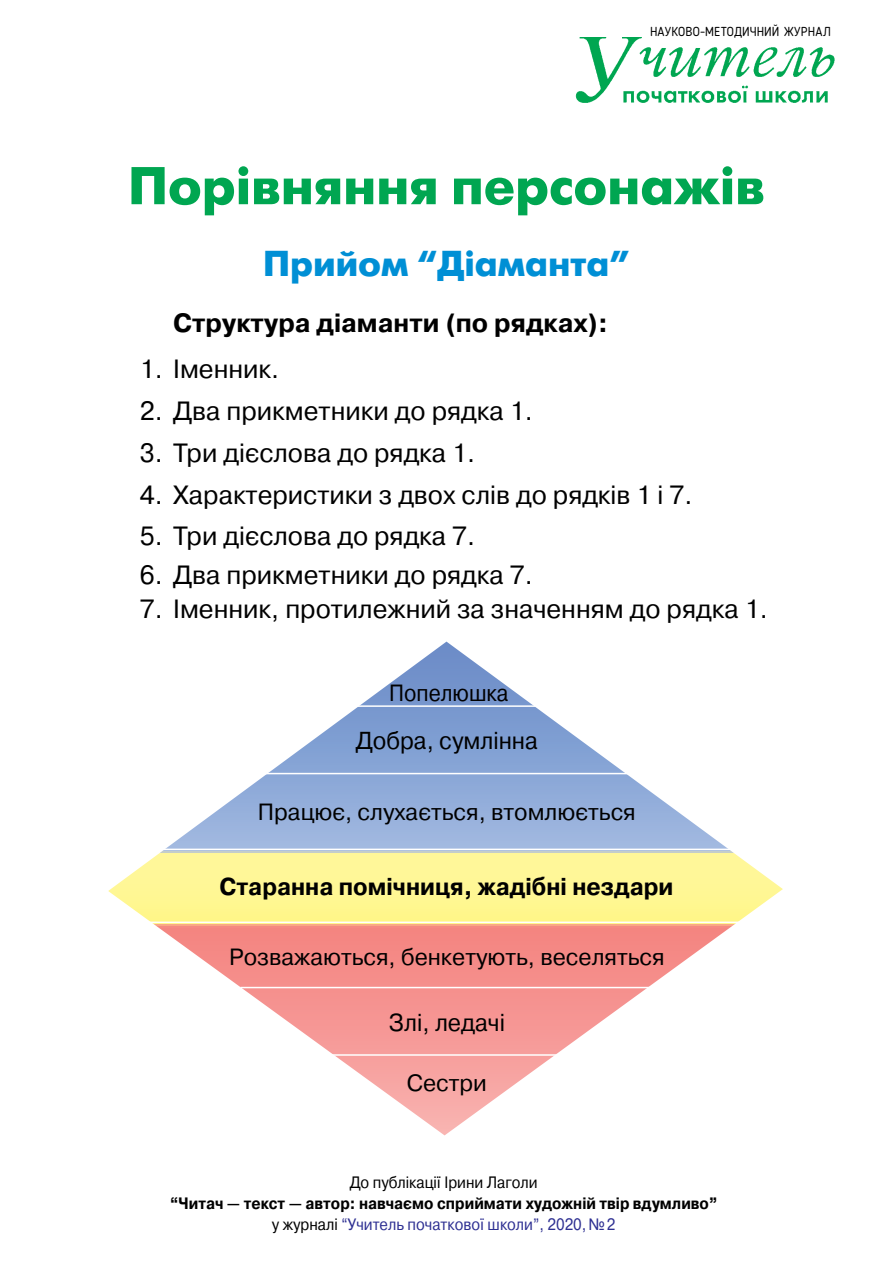
<style>
.page{position:relative;width:893px;height:1263px;background:#fff}
.page>*{position:absolute;margin:0;border:0;box-sizing:border-box;transform-origin:0 0}
.Подзаголовок2__копия{font:700 53.1px "Futuris C";color:#00a651}
.Подзаголовок2__копия-2{font:700 36px "Futuris C";color:#008fd5}
.Текст_Приклад{font:26.4px "Pragmatica C";color:#000}
.Приклад__заг{font:700 26.4px "Pragmatica C";color:#000}
.Текст_-табл{font:24.6px "Pragmatica C";color:#000;scale:.94 1}
.Текст_-табл-2{font:700 24.45px "Pragmatica C";color:#000;scale:.94 1}
.Текст_-табл-3{font:23.4px "Pragmatica C";color:#000}
.Текст_-табл-4{font:23.4px "Pragmatica C";color:#000;scale:.9 1}
.t1{font:700 16.5px/21.5px "Pragmatica C";color:#000;text-align:center;scale:.9 1}
.t2{font:12.9px "Blogger Sans";letter-spacing:.01em;color:#000}
.s1{font-weight:400}
.s2{font-weight:400;color:#2e3092}
</style>
<div class="page">
<svg style="left:110px;top:642px;width:673px;height:493px"></svg>
<div style="left:240px;top:705px;width:413px;height:69px;border:2px solid #fff"></div>
<div style="left:240px;top:987px;width:413px;height:69px;border:2px solid #fff"></div>
<div style="left:107px;top:849px;width:679px;height:74px;border:2px solid #fff"></div>
<img style="left:575px;top:38px;width:260px;height:65px">
<p class="t2" style="left:650px;top:24px;width:182px">НАУКОВО-МЕТОДИЧНИЙ ЖУРНАЛ</p>
<p class="Подзаголовок2__копия" style="left:128px;top:156px;width:638px">Порівняння персонажів</p>
<p class="Подзаголовок2__копия-2" style="left:263px;top:244px;width:368px">Прийом “Діаманта”</p>
<p class="Приклад__заг" style="left:173px;top:309px;width:436px">Структура діаманти (по рядках):</p>
<p class="Текст_Приклад" style="left:140px;top:354px;width:141px">1. Іменник.</p>
<p class="Текст_Приклад" style="left:140px;top:396px;width:394px">2. Два прикметники до рядка 1.</p>
<p class="Текст_Приклад" style="left:140px;top:438px;width:337px">3. Три дієслова до рядка 1.</p>
<p class="Текст_Приклад" style="left:140px;top:480px;width:554px">4. Характеристики з двох слів до рядків 1 і 7.</p>
<p class="Текст_Приклад" style="left:140px;top:522px;width:337px">5. Три дієслова до рядка 7.</p>
<p class="Текст_Приклад" style="left:140px;top:560px;width:394px">6. Два прикметники до рядка 7.</p>
<p class="Текст_Приклад" style="left:140px;top:594px;width:629px">7. Іменник, протилежний за значенням до рядка 1.</p>
<p class="Текст_-табл-4" style="left:389px;top:680px;width:134px">Попелюшка</p>
<p class="Текст_-табл" style="left:356px;top:727px;width:195px">Добра, сумлінна</p>
<p class="Текст_-табл-3" style="left:258px;top:799px;width:379px">Працює, слухається, втомлюється</p>
<p class="Текст_-табл-2" style="left:220px;top:873px;width:484px">Старанна помічниця, жадібні нездари</p>
<p class="Текст_-табл-3" style="left:229px;top:944px;width:437px">Розважаються, бенкетують, веселяться</p>
<p class="Текст_-табл" style="left:389px;top:1009px;width:125px">Злі, ледачі</p>
<p class="Текст_-табл-3" style="left:407px;top:1070px;width:82px">Сестри</p>
<p class="t1" style="left:170px;top:1171px;width:609px"><span class="s1">До публікації Ірини Лаголи<br></span>“Читач — текст — автор: навчаємо сприймати художній твір вдумливо” <span class="s1">у журналі</span> <span class="s2">“Учитель початкової -школи”, 2020,№2</span></p>
</div>
